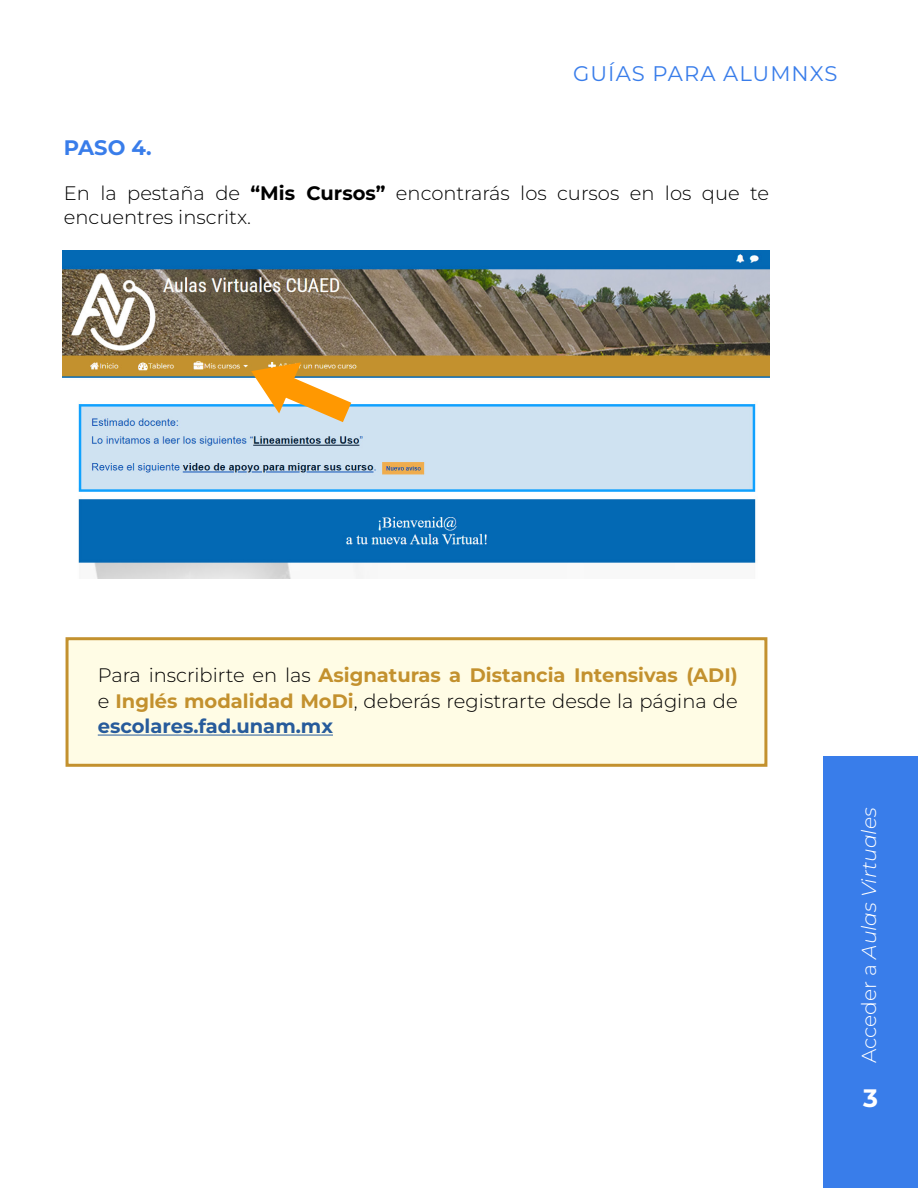
<style>
.page{position:relative;width:918px;height:1188px;background:#fff}
.page>*{position:absolute;margin:0;border:0;box-sizing:border-box;transform-origin:0 0}
.t1{font:700 25.2px "Montserrat";color:#fff}
.t2{font:21.15px "Montserrat";letter-spacing:.05em;color:#397dea}
.t3{font:700 21px "Montserrat";color:#397dea}
.t4{font:italic 300 20.25px "Montserrat";color:#fff}
.t5{font:300 19.5px/25.5px "Montserrat";color:#000}
.s1{font-weight:700}
.s2{font-weight:700;color:#c3912e}
.s3{font-weight:700;color:#275b9b}
.s4{font-style:normal}
</style>
<div class="page">
<div style="left:824px;top:756px;width:94px;height:432px;background:#397dea"></div>
<img style="left:63px;top:251px;width:706px;height:327px">
<div style="left:66px;top:637px;width:701px;height:130px;background:#fffce5;border:3px solid #c3912e"></div>
<svg style="left:251px;top:362px;width:100px;height:60px"></svg>
<hr style="left:98px;top:735px;width:235px;height:1px;background:#275b9b">
<p class="t2" style="left:573px;top:60px;width:266px">GUÍAS PARA ALUMNXS</p>
<p class="t3" style="left:64px;top:134px;width:89px">PASO 4.</p>
<p class="t5" style="left:64px;top:181px;width:707px;line-height:24px">En la pestaña de <span class="s1">“Mis Cursos”</span> encontrarás los cursos en los que te encuentres inscritx.</p>
<p class="t5" style="left:98px;top:662px;width:641px;text-align:justify">Para inscribirte en las <span class="s2">Asignaturas a Distancia Intensivas (ADI) </span>e <span class="s2">Inglés modalidad MoDi</span>, deberás registrarte desde la página de <span class="s3">escolares.fad.unam.mx</span></p>
<p class="t4" style="left:856px;top:1063px;width:257px;rotate:-90deg"><span class="s4">Acceder a</span> Aulas Virtuales</p>
<p class="t1" style="left:863px;top:1081px;width:16px">3</p>
</div>
